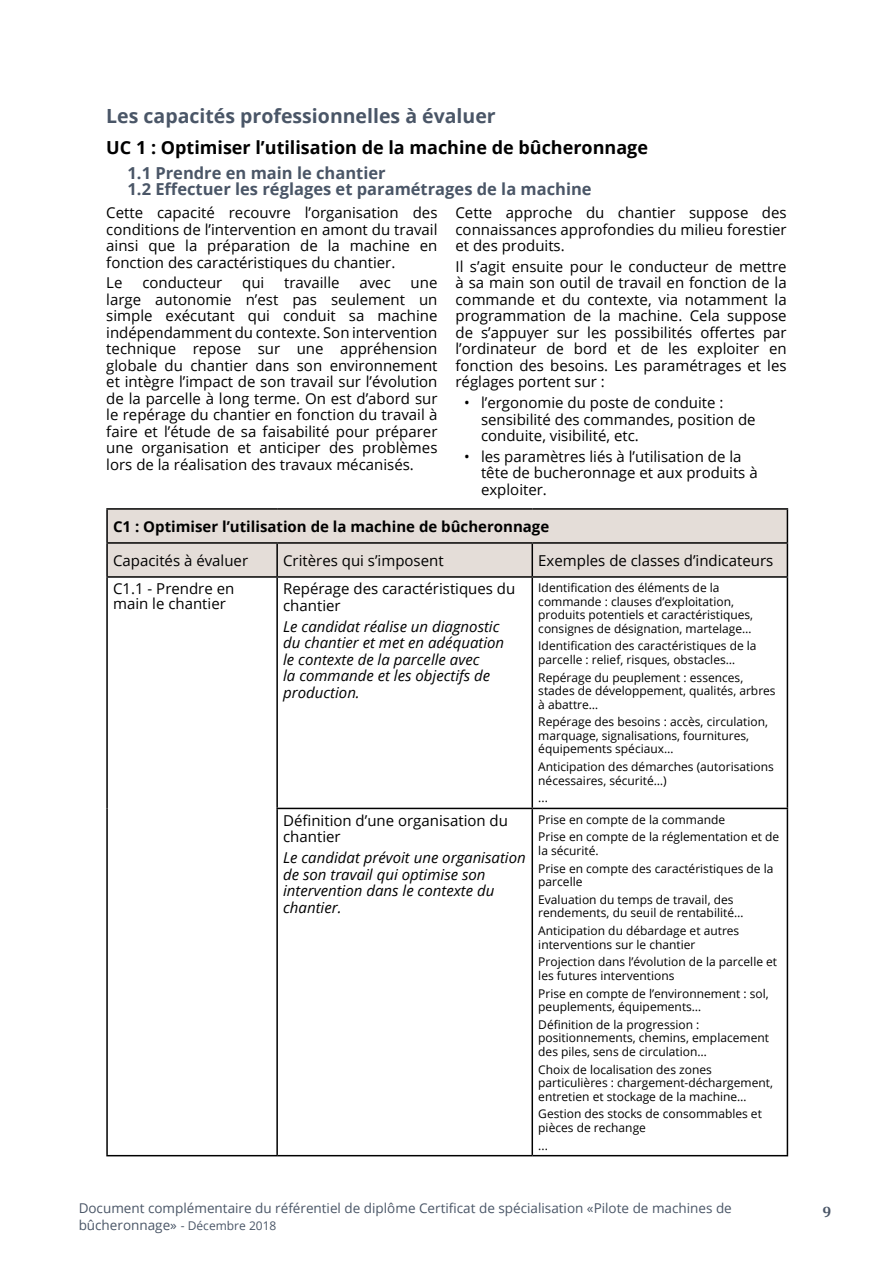
<style>
.page{position:relative;width:893px;height:1263px;background:#fff}
.page>*{position:absolute;margin:0;border:0;box-sizing:border-box;transform-origin:0 0}
.t1{font:700 19.5px "Open Sans";color:#4a5667}
.t2{font:700 18px "Open Sans";color:#000}
.t3{font:700 16.5px/16.5px "Open Sans";color:#4a5667}
.t4{font:15px/16.5px "Open Sans";color:#000}
.t5{font:italic 15px/16.5px "Open Sans";color:#000}
.t6{font:700 15px "Open Sans";color:#000}
.t7{font:700 15px "Cambria";color:#4a5667}
.t8{font:13.5px/16.5px "Open Sans";color:#4a5667}
.t9{font:12px/13.5px "Open Sans";color:#000}
.s1{font-size:12px}
</style>
<div class="page">
<div style="left:108px;top:510px;width:679px;height:66px;background:#e4ddd8"></div>
<hr style="left:106px;top:508px;width:171px;height:2px;background:#000">
<hr style="left:106px;top:510px;width:2px;height:32px;background:#000">
<hr style="left:277px;top:508px;width:255px;height:2px;background:#000">
<hr style="left:532px;top:508px;width:256px;height:2px;background:#000">
<hr style="left:787px;top:510px;width:1px;height:32px;background:#000">
<hr style="left:106px;top:542px;width:171px;height:2px;background:#000">
<hr style="left:106px;top:544px;width:2px;height:32px;background:#000">
<hr style="left:277px;top:542px;width:255px;height:2px;background:#000">
<hr style="left:276px;top:544px;width:2px;height:32px;background:#000">
<hr style="left:532px;top:542px;width:256px;height:2px;background:#000">
<hr style="left:531px;top:544px;width:2px;height:32px;background:#000">
<hr style="left:787px;top:544px;width:1px;height:32px;background:#000">
<hr style="left:106px;top:576px;width:171px;height:2px;background:#000">
<hr style="left:106px;top:578px;width:2px;height:230px;background:#000">
<hr style="left:277px;top:576px;width:255px;height:2px;background:#000">
<hr style="left:276px;top:578px;width:2px;height:230px;background:#000">
<hr style="left:532px;top:576px;width:256px;height:2px;background:#000">
<hr style="left:531px;top:578px;width:2px;height:230px;background:#000">
<hr style="left:787px;top:578px;width:1px;height:230px;background:#000">
<hr style="left:106px;top:808px;width:2px;height:347px;background:#000">
<hr style="left:276px;top:808px;width:256px;height:1px;background:#000">
<hr style="left:276px;top:809px;width:2px;height:346px;background:#000">
<hr style="left:532px;top:808px;width:256px;height:1px;background:#000">
<hr style="left:531px;top:809px;width:2px;height:346px;background:#000">
<hr style="left:787px;top:809px;width:1px;height:346px;background:#000">
<hr style="left:106px;top:1155px;width:171px;height:1px;background:#000">
<hr style="left:277px;top:1155px;width:255px;height:1px;background:#000">
<hr style="left:532px;top:1155px;width:256px;height:1px;background:#000">
<h1 class="t1" style="left:106px;top:102px;width:391px">Les capacités professionnelles à évaluer</h1>
<p class="t2" style="left:106px;top:134px;width:543px">UC 1 : Optimiser l’utilisation de la machine de bûcheronnage</p>
<p class="t3" style="left:128px;top:164px;width:466px">1.1 Prendre en main le chantier<br>1.2 Effectuer les réglages et paramétrages de la machine</p>
<p class="t4" style="left:106px;top:204px;width:333px;text-align:justify">Cette capacité recouvre l’organisation des conditions de l’intervention en amont du travail ainsi que la préparation de la machine en fonction des caractéristiques du chantier.</p>
<p class="t4" style="left:106px;top:274px;width:18px">Le</p>
<p class="t4" style="left:142px;top:274px;width:81px">conducteur</p>
<p class="t4" style="left:242px;top:274px;width:24px">qui</p>
<p class="t4" style="left:284px;top:274px;width:57px">travaille</p>
<p class="t4" style="left:359px;top:274px;width:33px">avec</p>
<p class="t4" style="left:455px;top:204px;width:333px;text-align:justify">Cette approche du chantier suppose des connaissances approfondies du milieu forestier et des produits.</p>
<p class="t4" style="left:455px;top:258px;width:333px;text-align:justify">Il s’agit ensuite pour le conducteur de mettre à sa main son outil de travail en fonction de la commande et du contexte, via notamment la programmation de la machine. Cela suppose de s’appuyer sur les possibilités offertes par l’ordinateur de bord et de les exploiter en fonction des besoins. Les paramétrages et les réglages portent sur :</p>
<p class="t4" style="left:481px;top:394px;width:276px;text-indent:-17px">• l’ergonomie du poste de conduite : sensibilité des commandes, position de conduite, visibilité, etc.</p>
<p class="t4" style="left:481px;top:448px;width:278px;text-indent:-17px">• les paramètres liés à l’utilisation de la tête de bucheronnage et aux produits à exploiter.</p>
<p class="t6" style="left:113px;top:516px;width:438px">C1 : Optimiser l’utilisation de la machine de bûcheronnage</p>
<p class="t4" style="left:113px;top:552px;width:137px">Capacités à évaluer</p>
<p class="t4" style="left:283px;top:552px;width:162px">Critères qui s’imposent</p>
<p class="t4" style="left:538px;top:552px;width:237px">Exemples de classes d’indicateurs</p>
<p class="t4" style="left:113px;top:581px;width:123px;line-height:15px">C1.1 - Prendre en main le chantier</p>
<p class="t4" style="left:283px;top:580px;width:234px">Repérage des caractéristiques du chantier</p>
<p class="t5" style="left:283px;top:618px;width:223px">Le candidat réalise un diagnostic du chantier et met en adéquation le contexte de la parcelle avec<br>la commande et les objectifs de production.</p>
<p class="t4" style="left:106px;top:274px;width:333px;text-align:justify;text-indent:304px">une large autonomie n’est pas seulement un simple exécutant qui conduit sa machine indépendamment du contexte. Son intervention technique repose sur une appréhension globale du chantier dans son environnement et intègre l’impact de son travail sur l’évolution de la parcelle à long terme. On est d’abord sur le repérage du chantier en fonction du travail à faire et l’étude de sa faisabilité pour préparer une organisation et anticiper des problèmes lors de la réalisation des travaux mécanisés.</p>
<p class="t9" style="left:538px;top:581px;width:216px">Identification des éléments de la commande : clauses d’exploitation, produits potentiels et caractéristiques, consignes de désignation, martelage…</p>
<p class="t9" style="left:538px;top:639px;width:220px">Identification des caractéristiques de la parcelle : relief, risques, obstacles…</p>
<p class="t9" style="left:538px;top:670px;width:239px">Repérage du peuplement : essences, stades de développement, qualités, arbres à abattre…</p>
<p class="t9" style="left:538px;top:715px;width:231px">Repérage des besoins : accès, circulation, marquage, signalisations, fournitures, équipements spéciaux…</p>
<p class="t9" style="left:538px;top:760px;width:237px">Anticipation des démarches (autorisations nécessaires, sécurité…)</p>
<p class="t9" style="left:538px;top:791px;width:11px">...</p>
<p class="t4" style="left:283px;top:812px;width:226px">Définition d’une organisation du chantier</p>
<p class="t5" style="left:283px;top:849px;width:244px">Le candidat prévoit une organisation de son travail qui optimise son intervention dans le contexte du chantier.</p>
<p class="t9" style="left:538px;top:810px;width:242px;line-height:17.7px">Prise en compte de la commande<br>Prise en compte de la réglementation et de</p>
<p class="t9" style="left:538px;top:841px;width:237px;line-height:17.7px">la sécurité.<br>Prise en compte des caractéristiques de la</p>
<p class="t9" style="left:538px;top:872px;width:197px;line-height:17.7px">parcelle<br>Evaluation du temps de travail, des</p>
<p class="t9" style="left:538px;top:904px;width:207px;line-height:17.7px">rendements, du seuil de rentabilité…<br>Anticipation du débardage et autres</p>
<p class="t9" style="left:538px;top:935px;width:240px;line-height:17.7px">interventions sur le chantier<br>Projection dans l’évolution de la parcelle et</p>
<p class="t9" style="left:538px;top:966px;width:232px;line-height:17.7px">les futures interventions<br>Prise en compte de l’environnement : sol,</p>
<p class="t9" style="left:538px;top:997px;width:165px;line-height:17.7px">peuplements, équipements…<br>Définition de la progression :</p>
<p class="t9" style="left:538px;top:1031px;width:232px">positionnements, chemins, emplacement des piles, sens de circulation…</p>
<p class="t9" style="left:538px;top:1062px;width:236px">Choix de localisation des zones particulières : chargement-déchargement, entretien et stockage de la machine…</p>
<p class="t9" style="left:538px;top:1107px;width:225px">Gestion des stocks de consommables et pièces de rechange</p>
<p class="t9" style="left:538px;top:1138px;width:11px">...</p>
<p class="t8" style="left:79px;top:1200px;width:655px">Document complémentaire du référentiel de diplôme Certificat de spécialisation «Pilote de machines de bûcheronnage» <span class="s1">- Décembre 2018</span></p>
<p class="t7" style="left:822px;top:1201px;width:10px">9</p>
</div>
